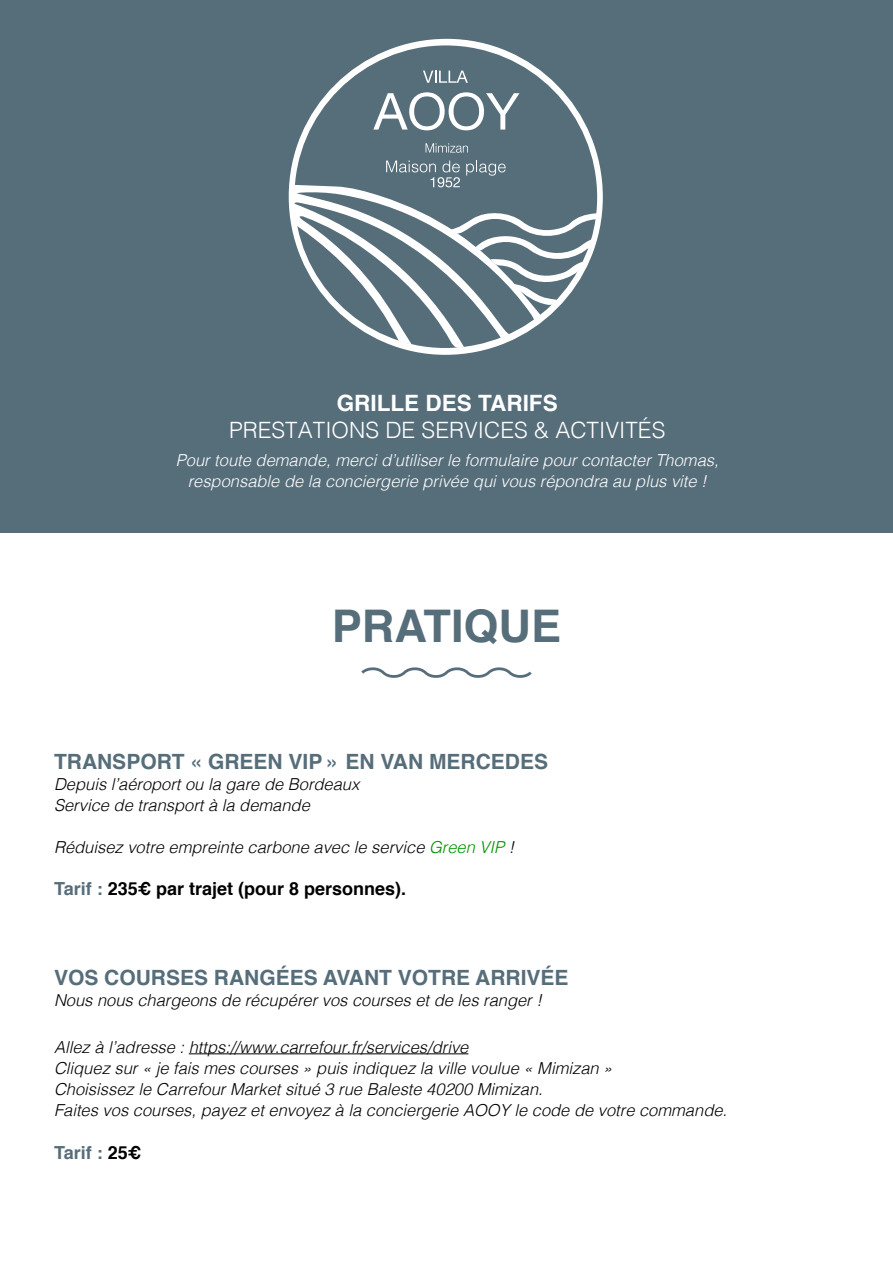
<style>
.page{position:relative;width:893px;height:1263px;background:#fff}
.page>*{position:absolute;margin:0;border:0;box-sizing:border-box;transform-origin:0 0}
.t1{font:700 45px "Helvetica";color:#566d7a}
.t2{font:300 22.5px "Helvetica";color:#fff}
.t3{font:700 22.5px "Helvetica";color:#fff}
.t4{font:700 21px "Helvetica";color:#566d7a}
.t5{font:700 18px "Helvetica";color:#000}
.t6{font:700 18px "Helvetica";color:#566d7a}
.t7{font:italic 300 16.5px "Helvetica";color:#000}
.t8{font:italic 300 16.5px "Helvetica";color:#fff}
.s1{color:#009300}
.s2{color:#566d7a}
.s3{color:#000}
</style>
<div class="page">
<div style="left:0;top:0;width:893px;height:532px;background:#566d7a"></div>
<svg style="left:289px;top:39px;width:314px;height:316px"></svg>
<svg style="left:373px;top:92px;width:146px;height:38px"></svg>
<svg style="left:423px;top:71px;width:45px;height:12px"></svg>
<svg style="left:426px;top:143px;width:42px;height:10px"></svg>
<svg style="left:291px;top:161px;width:311px;height:188px"></svg>
<hr style="left:189px;top:1053px;width:279px;height:1px;background:#000">
<svg style="left:361px;top:667px;width:171px;height:11px"></svg>
<p class="t3" style="left:337px;top:385px;width:222px">GRILLE DES TARIFS</p>
<p class="t2" style="left:229px;top:411px;width:438px">PRESTATIONS DE SERVICES &amp; ACTIVITÉS</p>
<p class="t8" style="left:176px;top:446px;width:544px">Pour toute demande, merci d’utiliser le formulaire pour contacter Thomas,</p>
<p class="t8" style="left:188px;top:467px;width:520px">responsable de la conciergerie privée qui vous répondra au plus vite !</p>
<p class="t1" style="left:332px;top:590px;width:231px">PRATIQUE</p>
<p class="t4" style="left:54px;top:744px;width:495px">TRANSPORT « GREEN VIP » EN VAN MERCEDES</p>
<p class="t7" style="left:54px;top:770px;width:307px">Depuis l’aéroport ou la gare de Bordeaux</p>
<p class="t7" style="left:54px;top:791px;width:257px">Service de transport à la demande</p>
<p class="t7" style="left:54px;top:833px;width:462px">Réduisez votre empreinte carbone avec le service <span class="s1">Green VIP</span> !</p>
<p class="t5" style="left:54px;top:874px;width:354px"><span class="s2">Tarif :</span> 235€ par trajet (pour 8 personnes).</p>
<p class="t4" style="left:54px;top:961px;width:516px">VOS COURSES RANGÉES AVANT VOTRE ARRIVÉE</p>
<p class="t7" style="left:54px;top:986px;width:489px">Nous nous chargeons de récupérer vos courses et de les ranger !</p>
<p class="t7" style="left:54px;top:1033px;width:416px">Allez à l’adresse : https://www.carrefour.fr/services/drive</p>
<p class="t7" style="left:54px;top:1054px;width:560px">Cliquez sur « je fais mes courses » puis indiquez la ville voulue « Mimizan »</p>
<p class="t7" style="left:54px;top:1075px;width:490px">Choisissez le Carrefour Market situé 3 rue Baleste 40200 Mimizan.</p>
<p class="t7" style="left:54px;top:1096px;width:675px">Faites vos courses, payez et envoyez à la conciergerie AOOY le code de votre commande.</p>
<p class="t6" style="left:54px;top:1138px;width:89px">Tarif : <span class="s3">25€</span></p>
</div>
